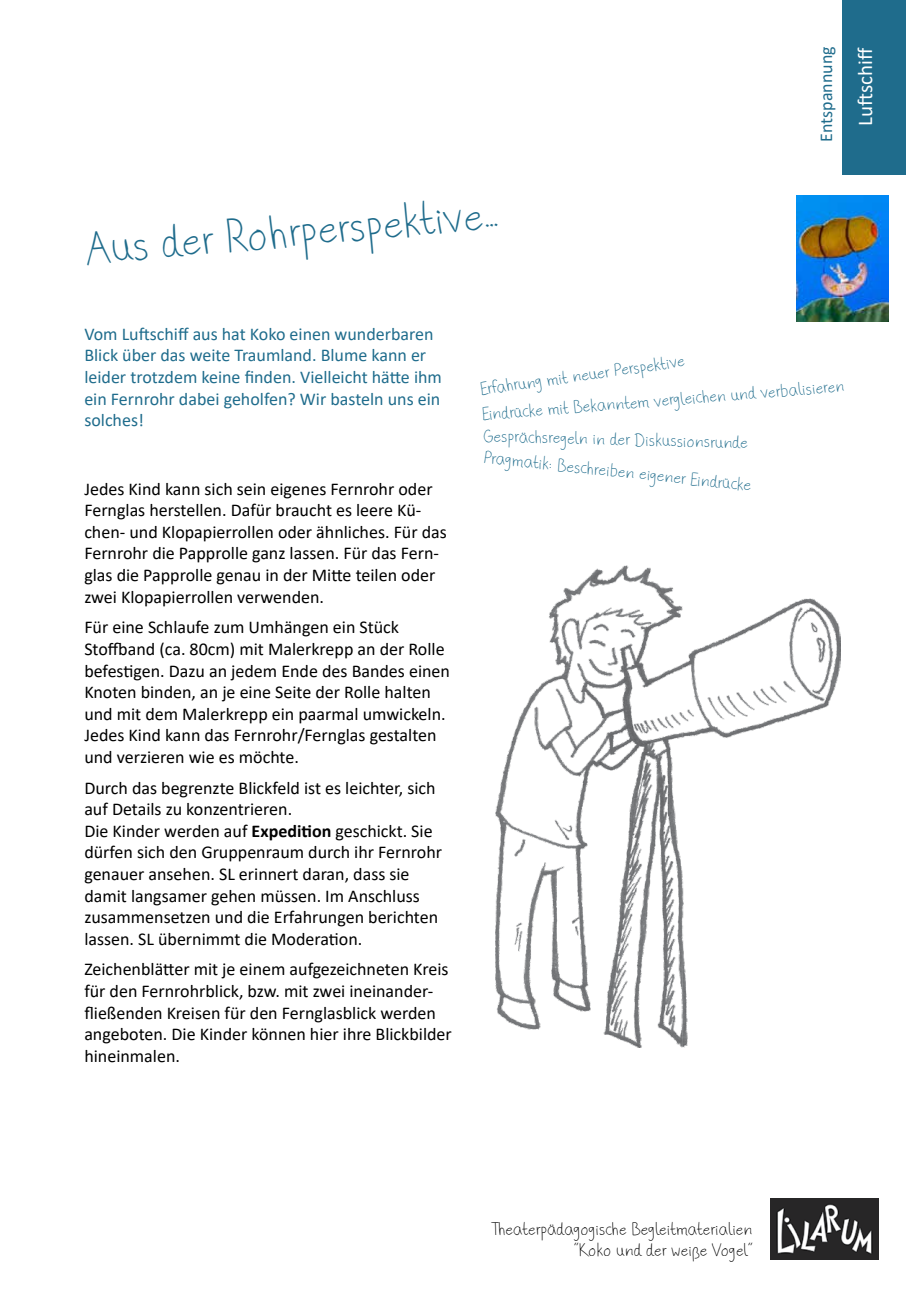
<style>
.page{position:relative;width:906px;height:1289px;background:#fff}
.page>*{position:absolute;margin:0;border:0;box-sizing:border-box;transform-origin:0 0}
.t1{font:100 39px "phitradesign Handwritten";color:#1f6c8c}
.t2{font:21px "Calibri";color:#fff}
.t3{font:18px/21.6px "Calibri";color:#000}
.t4{font:18px/21.6px "Calibri";color:#1f6c8c}
.t5{font:100 15px "phitradesign Handwritten";color:#1f6c8c}
.t6{font:100 15px/21px "phitradesign Handwritten";color:#000;text-align:right}
.s1{font-weight:700}
</style>
<div class="page">
<img style="left:771px;top:1198px;width:107px;height:61px">
<div style="left:842px;top:0;width:64px;height:174px;background:#1f6c8c"></div>
<img style="left:496px;top:565px;width:345px;height:482px">
<img style="left:797px;top:196px;width:92px;height:125px">
<h1 class="t1" style="left:83px;top:220px;width:415px;rotate:-5deg">Aus der Rohrperspektive…</h1>
<p class="t4" style="left:815px;top:142px;width:97px;rotate:-90deg">Entspannung</p>
<p class="t2" style="left:850px;top:125px;width:80px;rotate:-90deg">Luftschiff</p>
<p class="t4" style="left:84px;top:322px;width:359px">Vom Luftschiff aus hat Koko einen wunderbaren Blick über das weite Traumland. Blume kann er leider trotzdem keine finden. Vielleicht hätte ihm ein Fernrohr dabei geholfen? Wir basteln uns ein solches!</p>
<p class="t3" style="left:84px;top:477px;width:364px">Jedes Kind kann sich sein eigenes Fernrohr oder Fernglas herstellen. Dafür braucht es leere Kü&shy;chen- und Klopapierrollen oder ähnliches. Für das Fernrohr die Papprolle ganz lassen. Für das Fern&shy;glas die Papprolle genau in der Mitte teilen oder zwei Klopapierrollen verwenden.</p>
<p class="t3" style="left:84px;top:616px;width:367px">Für eine Schlaufe zum Umhängen ein Stück Stoffband (ca. 80cm) mit Malerkrepp an der Rolle befestigen. Dazu an jedem Ende des Bandes einen Knoten binden, an je eine Seite der Rolle halten und mit dem Malerkrepp ein paarmal umwickeln.<br>Jedes Kind kann das Fernrohr/Fernglas gestalten und verzieren wie es möchte.</p>
<p class="t3" style="left:84px;top:776px;width:359px">Durch das begrenzte Blickfeld ist es leichter, sich auf Details zu konzentrieren.<br>Die Kinder werden auf <span class="s1">Expedition</span> geschickt. Sie dürfen sich den Gruppenraum durch ihr Fernrohr genauer ansehen. SL erinnert daran, dass sie damit langsamer gehen müssen. Im Anschluss zusammensetzen und die Erfahrungen berichten lassen. SL übernimmt die Moderation.</p>
<p class="t3" style="left:84px;top:958px;width:369px">Zeichenblätter mit je einem aufgezeichneten Kreis für den Fernrohrblick, bzw. mit zwei ineinander&shy;fließenden Kreisen für den Fernglasblick werden angeboten. Die Kinder können hier ihre Blickbilder hineinmalen.</p>
<p class="t5" style="left:479px;top:378px;width:208px;rotate:-8deg">Erfahrung mit neuer Perspektive</p>
<p class="t5" style="left:481px;top:404px;width:365px;rotate:-5deg">Eindrücke mit Bekanntem vergleichen und verbalisieren</p>
<p class="t5" style="left:484px;top:423px;width:266px;rotate:2deg">Gesprächsregeln in der Diskussionsrunde</p>
<p class="t5" style="left:486px;top:446px;width:270px;rotate:6deg">Pragmatik: Beschreiben eigener Eindrücke</p>
<p class="t6" style="left:493px;top:1218px;width:261px">Theaterpädagogische Begleitmaterialien “Koko und der weiße Vogel“</p>
</div>
